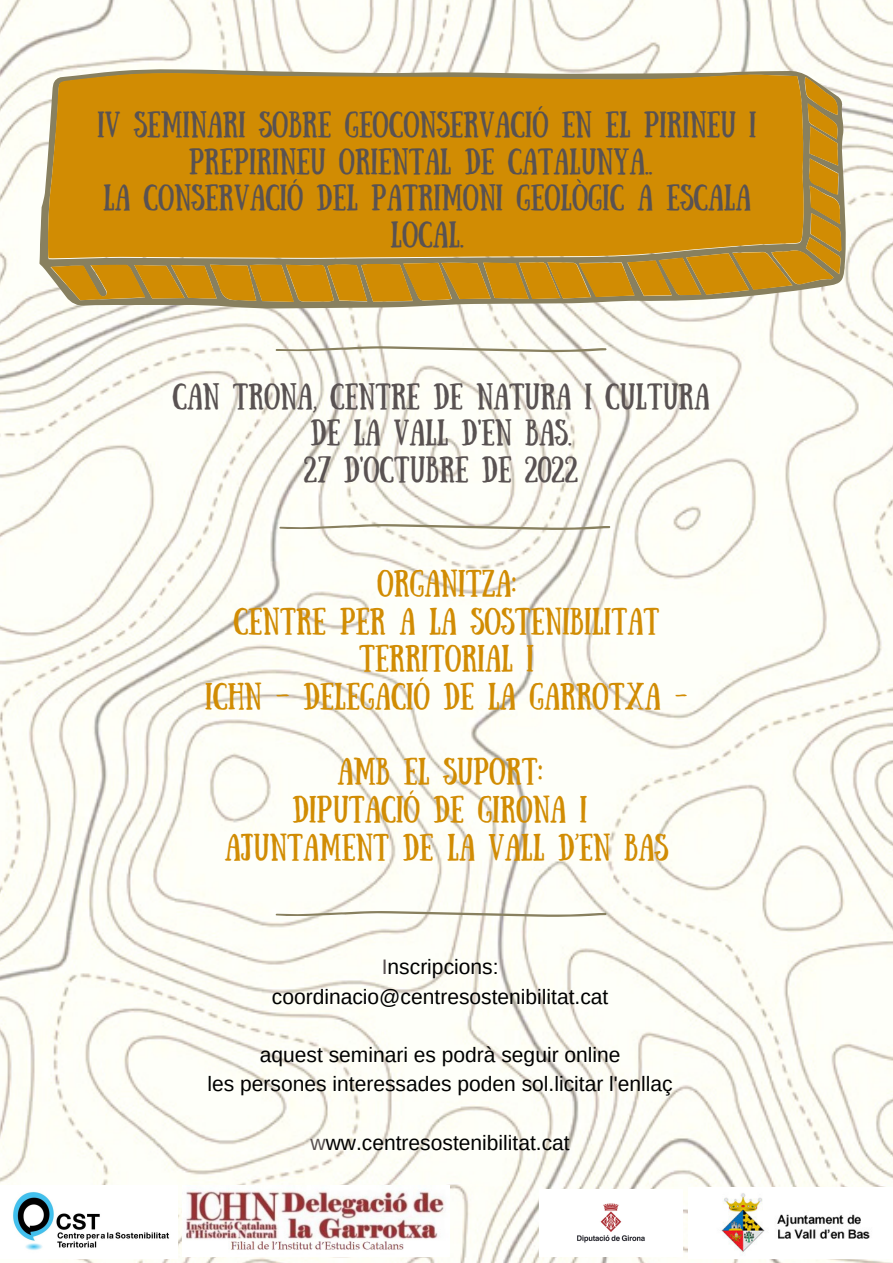
<style>
.page{position:relative;width:893px;height:1263px;background:#fff}
.page>*{position:absolute;margin:0;border:0;box-sizing:border-box;transform-origin:0 0}
.t1{font:27px/37.7px "Sunday";color:#d18c03;text-align:center}
.t2{font:26.25px/36.6px "Sunday";color:#595252;text-align:center}
.t3{font:21px/29.2px "Arimo";color:#000;text-align:center}
.s1{color:#595252}
</style>
<div class="page">
<img style="left:0;top:0;width:893px;height:1263px">
<svg style="left:276px;top:341px;width:330px;height:17px"></svg>
<svg style="left:38px;top:51px;width:813px;height:275px;fill:#fefef6"></svg>
<svg style="left:46px;top:56px;width:800px;height:264px;fill:#d18c03"></svg>
<svg style="left:279px;top:519px;width:331px;height:17px"></svg>
<img style="left:539px;top:1189px;width:143px;height:68px">
<img style="left:0;top:1185px;width:178px;height:74px">
<img style="left:183px;top:1185px;width:266px;height:71px">
<img style="left:689px;top:1187px;width:204px;height:72px">
<svg style="left:276px;top:906px;width:330px;height:17px"></svg>
<p class="t2" style="left:98px;top:104px;width:660px">IV SEMINARI SOBRE GEOCONSERVACIÓ EN EL PIRINEU I PREPIRINEU ORIENTAL DE CATALUNYA..<br>LA CONSERVACIÓ DEL PATRIMONI GEOLÒGIC A ESCALA LOCAL.</p>
<p class="t2" style="left:173px;top:375px;width:538px">CAN TRONA, CENTRE DE NATURA I CULTURA<br>DE LA VALL D'EN BAS.<br>27 D'OCTUBRE DE 2022</p>
<p class="t1" style="left:205px;top:561px;width:484px">ORGANITZA:<br>CENTRE PER A LA SOSTENIBILITAT<br>TERRITORIAL I<br>ICHN – DELEGACIÓ DE LA GARROTXA -</p>
<p class="t1" style="left:225px;top:750px;width:445px">AMB EL SUPORT:<br>DIPUTACIÓ DE GIRONA I<br>AJUNTAMENT DE LA VALL D’EN BAS</p>
<p class="t3" style="left:272px;top:952px;width:338px"><span class="s1">I</span>nscripcions: coordinacio@centresostenibilitat.cat</p>
<p class="t3" style="left:208px;top:1040px;width:467px">aquest seminari es podrà seguir online<br>les persones interessades poden sol.licitar l'enllaç</p>
<p class="t3" style="left:310px;top:1128px;width:261px"><span class="s1">w</span>ww.centresostenibilitat.cat</p>
</div>
